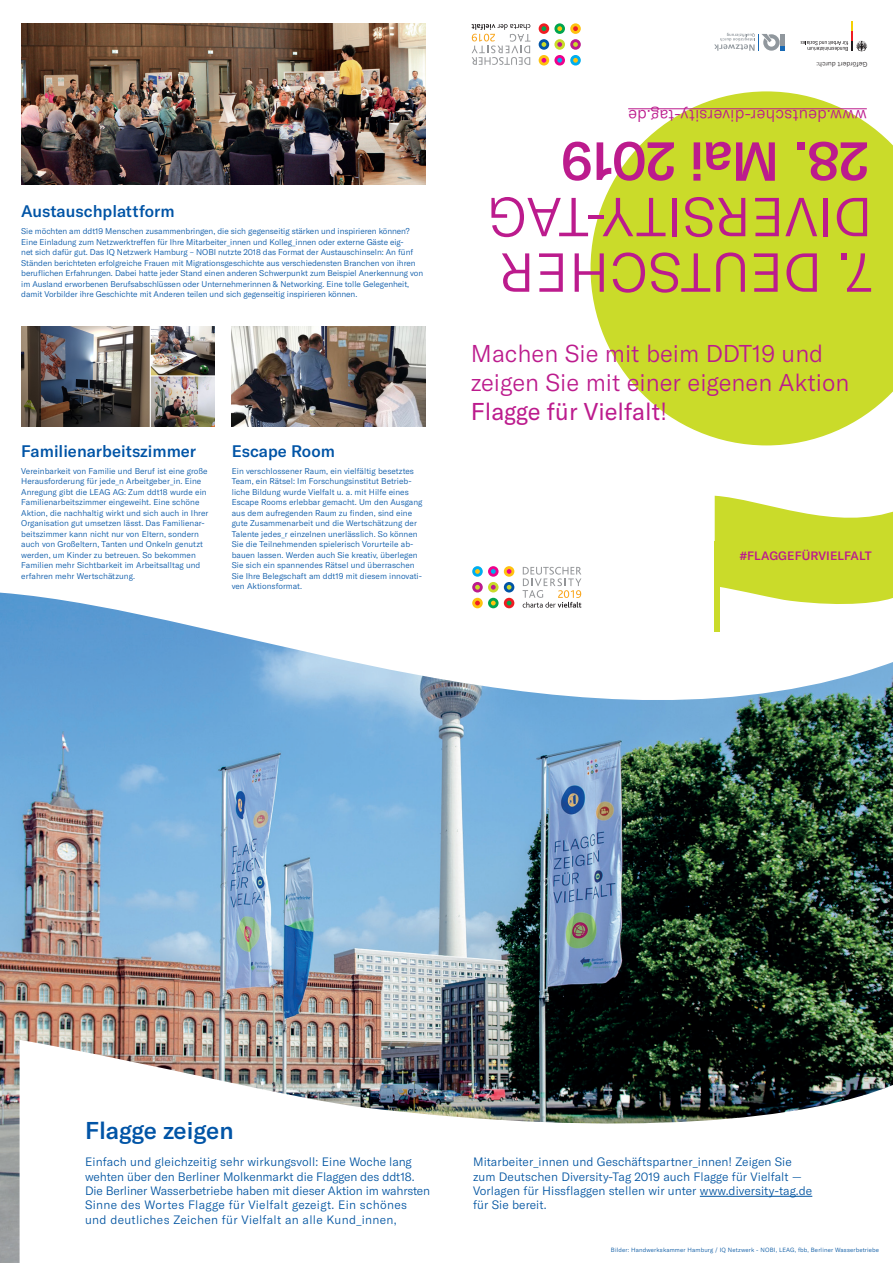
<style>
.page{position:relative;width:893px;height:1263px;background:#fff}
.page>*{position:absolute;margin:0;border:0;box-sizing:border-box;transform-origin:0 0}
.t1{font:300 54px "GT America";letter-spacing:.01em;color:#bc1b8d}
.t2{font:500 54px "GT America";letter-spacing:-.03em;color:#bc1b8d}
.t3{font:300 24px "GT America";color:#bc1b8d}
.t4{font:24px "GT America";color:#bc1b8d}
.t5{font:500 24px "GT America";color:#0154a6}
.t6{font:500 16.5px "GT America";color:#0154a6}
.t7{font:300 16.5px "GT America";letter-spacing:.01em;color:#bc1b8d}
.t8{font:300 12px/14.4px "GT America";letter-spacing:.005em;color:#0154a1}
.t9{font:500 12px "GT America";letter-spacing:.01em;color:#bc1b8d}
.t10{font:300 8.25px/10.5px "GT America";letter-spacing:-.005em;color:#0154a6}
.t11{font:300 6.75px "GT America";color:#231f20}
.t12{font:300 6px "GT America";letter-spacing:.025em;color:#0154a1}
.s1{font-weight:300}
</style>
<div class="page">
<svg style="left:801px;top:21px;width:66px;height:30px"></svg>
<svg style="left:714px;top:33px;width:70px;height:18px"></svg>
<svg style="left:570px;top:55px;width:11px;height:11px"></svg>
<svg style="left:570px;top:39px;width:11px;height:11px"></svg>
<svg style="left:570px;top:23px;width:11px;height:11px"></svg>
<div style="left:554px;top:23px;width:11px;height:11px;background:#00a54f;border-radius:50%"></div>
<div style="left:539px;top:23px;width:10px;height:11px;background:#ee1d23;border-radius:50%"></div>
<svg style="left:554px;top:39px;width:11px;height:11px"></svg>
<div style="left:539px;top:39px;width:10px;height:11px;background:#0154a6;border-radius:50%"></div>
<svg style="left:554px;top:55px;width:11px;height:11px"></svg>
<svg style="left:539px;top:55px;width:10px;height:11px"></svg>
<svg style="left:573px;top:58px;width:5px;height:5px"></svg>
<svg style="left:557px;top:58px;width:5px;height:5px"></svg>
<svg style="left:541px;top:58px;width:5px;height:5px"></svg>
<svg style="left:573px;top:42px;width:5px;height:5px"></svg>
<svg style="left:557px;top:42px;width:5px;height:5px"></svg>
<svg style="left:541px;top:42px;width:5px;height:5px"></svg>
<svg style="left:573px;top:26px;width:5px;height:5px"></svg>
<svg style="left:557px;top:26px;width:5px;height:5px"></svg>
<svg style="left:541px;top:26px;width:5px;height:5px"></svg>
<svg style="left:471px;top:24px;width:59px;height:41px"></svg>
<svg style="left:472px;top:566px;width:11px;height:11px"></svg>
<div style="left:472px;top:582px;width:11px;height:10px;background:#bc1b8d;border-radius:50%"></div>
<div style="left:488px;top:582px;width:11px;height:10px;background:#cadb2a;border-radius:50%"></div>
<svg style="left:504px;top:582px;width:10px;height:10px"></svg>
<svg style="left:488px;top:566px;width:11px;height:11px"></svg>
<div style="left:504px;top:566px;width:10px;height:11px;background:#fec210;border-radius:50%"></div>
<svg style="left:475px;top:569px;width:5px;height:5px"></svg>
<svg style="left:491px;top:569px;width:5px;height:5px"></svg>
<svg style="left:507px;top:569px;width:4px;height:5px"></svg>
<svg style="left:475px;top:585px;width:5px;height:5px"></svg>
<svg style="left:491px;top:585px;width:5px;height:5px"></svg>
<svg style="left:507px;top:585px;width:4px;height:5px"></svg>
<svg style="left:523px;top:567px;width:58px;height:26px"></svg>
<svg style="left:590px;top:91px;width:303px;height:354px;fill:#cadb2a"></svg>
<img style="left:232px;top:326px;width:193px;height:100px">
<img style="left:21px;top:326px;width:194px;height:100px">
<img style="left:0;top:593px;width:893px;height:670px">
<img style="left:21px;top:23px;width:404px;height:162px">
<hr style="left:628px;top:108px;width:239px;height:1px;background:#bc1b8d">
<svg style="left:715px;top:496px;width:178px;height:111px"></svg>
<div style="left:715px;top:541px;width:5px;height:90px;background:#cadb2a"></div>
<hr style="left:700px;top:1196px;width:112px;height:1px;background:#0154a1">
<p class="t11" style="left:867px;top:69px;width:52px;rotate:-180deg">Gefördert durch:</p>
<p class="t7" style="left:867px;top:126px;width:240px;rotate:-180deg">www.deutscher-diversity-tag.de</p>
<p class="t6" style="left:21px;top:201px;width:155px">Austauschplattform</p>
<p class="t10" style="left:21px;top:226px;width:403px">Sie möchten am ddt19 Menschen zusammenbringen, die sich gegenseitig stärken und inspirieren können?<br>Eine Einladung zum Netzwerktreffen für Ihre Mitarbeiter_innen und Kolleg_innen oder externe Gäste eig-<br>net sich dafür gut. Das IQ Netzwerk Hamburg – NOBI nutzte 2018 das Format der Austauschinseln: An fünf Ständen berichteten erfolgreiche Frauen mit Migrationsgeschichte aus verschiedensten Branchen von ihren beruflichen Erfahrungen. Dabei hatte jeder Stand einen anderen Schwerpunkt zum Beispiel Anerkennung von im Ausland erworbenen Berufsabschlüssen oder Unternehmerinnen &amp; Networking. Eine tolle Gelegenheit, damit Vorbilder ihre Geschichte mit Anderen teilen und sich gegenseitig inspirieren können.</p>
<p class="t6" style="left:21px;top:441px;width:177px">Familienarbeitszimmer</p>
<p class="t10" style="left:21px;top:466px;width:189px">Vereinbarkeit von Familie und Beruf ist eine große Herausforderung für jede_n Arbeitgeber_in. Eine Anregung gibt die LEAG AG: Zum ddt18 wurde ein Familienarbeitszimmer eingeweiht. Eine schöne Aktion, die nachhaltig wirkt und sich auch in Ihrer Organisation gut umsetzen lässt. Das Familienar&shy;beitszimmer kann nicht nur von Eltern, sondern auch von Großeltern, Tanten und Onkeln genutzt werden, um Kinder zu betreuen. So bekommen Familien mehr Sichtbarkeit im Arbeitsalltag und erfahren mehr Wertschätzung.</p>
<p class="t6" style="left:232px;top:441px;width:105px">Escape Room</p>
<p class="t10" style="left:232px;top:466px;width:192px">Ein verschlossener Raum, ein vielfältig besetztes Team, ein Rätsel: Im Forschungsinstitut Betrieb&shy;liche Bildung wurde Vielfalt u. a. mit Hilfe eines Escape Rooms erlebbar gemacht. Um den Ausgang aus dem aufregenden Raum zu finden, sind eine gute Zusammenarbeit und die Wertschätzung der Talente jedes_r einzelnen unerlässlich. So können Sie die Teilnehmenden spielerisch Vorurteile ab&shy;bauen lassen. Werden auch Sie kreativ, überlegen Sie sich ein spannendes Rätsel und überraschen Sie Ihre Belegschaft am ddt19 mit diesem innovati&shy;ven Aktionsformat.</p>
<p class="t2" style="left:869px;top:194px;width:309px;rotate:-180deg">28. Mai 2019</p>
<p class="t1" style="left:873px;top:248px;width:387px;rotate:-180deg">DIVERSITY-TAG</p>
<p class="t1" style="left:873px;top:304px;width:375px;rotate:-180deg">7. DEUTSCHER</p>
<p class="t3" style="left:471px;top:339px;width:354px">Machen Sie mit beim DDT19 und</p>
<p class="t3" style="left:471px;top:368px;width:380px">zeigen Sie mit einer eigenen Aktion</p>
<p class="t4" style="left:471px;top:397px;width:198px">Flagge für Vielfalt<span class="s1">!</span></p>
<p class="t9" style="left:740px;top:549px;width:133px">#FLAGGEFÜRVIELFALT</p>
<p class="t5" style="left:85px;top:1116px;width:150px">Flagge zeigen</p>
<p class="t8" style="left:85px;top:1155px;width:347px">Einfach und gleichzeitig sehr wirkungsvoll: Eine Woche lang wehten über den Berliner Molkenmarkt die Flaggen des ddt18.<br>Die Berliner Wasserbetriebe haben mit dieser Aktion im wahrsten Sinne des Wortes Flagge für Vielfalt gezeigt. Ein schönes und deutliches Zeichen für Vielfalt an alle Kund_innen,</p>
<p class="t8" style="left:473px;top:1155px;width:341px">Mitarbeiter_innen und Geschäftspartner_innen! Zeigen Sie zum Deutschen Diversity-Tag 2019 auch Flagge für Vielfalt — Vorlagen für Hissflaggen stellen wir unter www.diversity-tag.de für Sie bereit.</p>
<p class="t12" style="left:611px;top:1247px;width:270px">Bilder: Handwerkskammer Hamburg / IQ Netzwerk - NOBI, LEAG, fbb, Berliner Wasserbetriebe</p>
</div>
